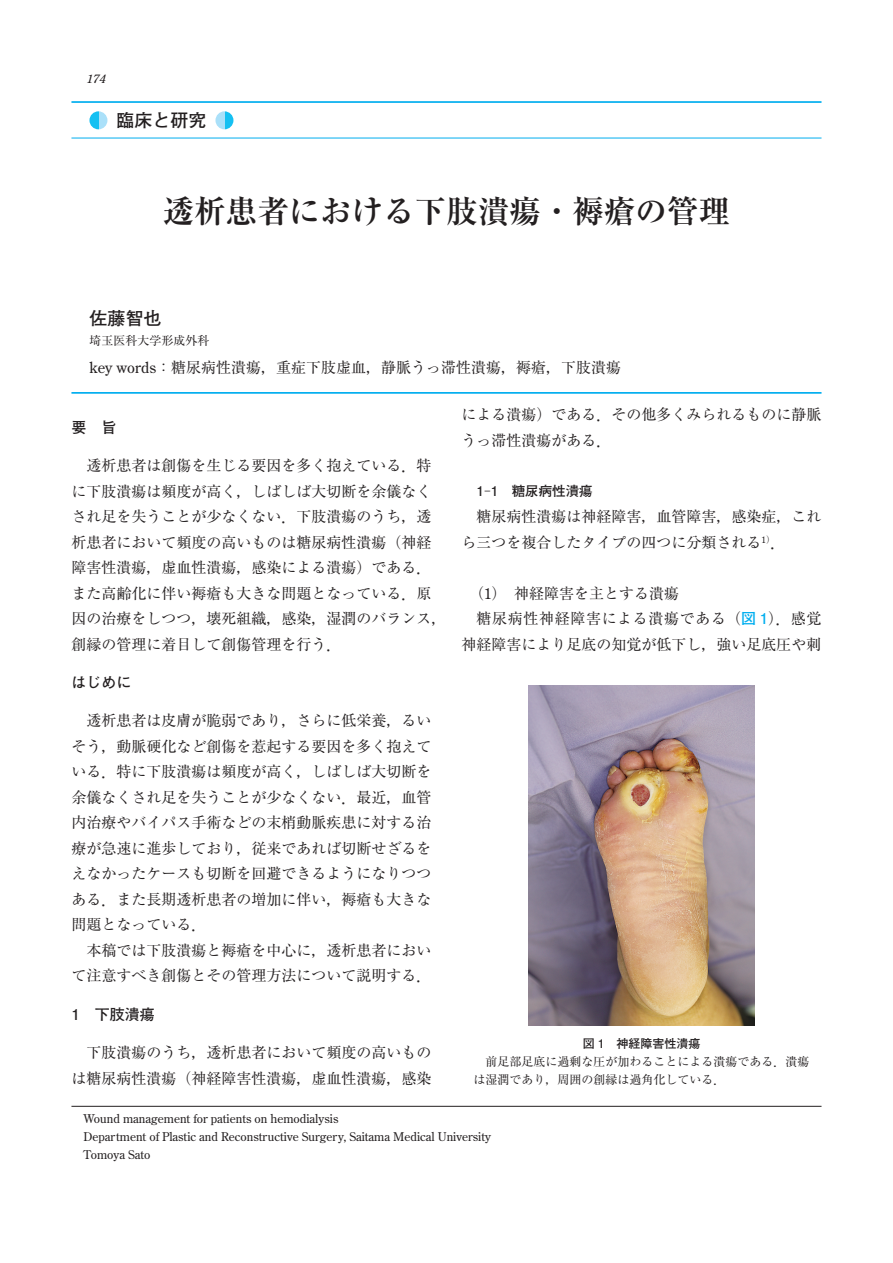
<style>
.page{position:relative;width:893px;height:1263px;background:#fff}
.page>*{position:absolute;margin:0;border:0;box-sizing:border-box;transform-origin:0 0}
.t1{font:700 31.5px "Ryumin Pro";color:#231f20}
.t2{font:700 18px "Futo Go B101 Pro";color:#231f20}
.t3{font:15px/25.5px "Ryumin Pro";color:#231f20}
.t4{font:15px "Ryumin Pro";letter-spacing:.045em;color:#231f20}
.t5{font:700 15px "Futo Go B101 Pro";color:#231f20}
.t6{font:700 13.5px "Futo Go B101 Pro";color:#231f20}
.t7{font:12px/18px "Century Old Style Std";color:#231f20}
.t8{font:12px/18px "Ryumin Pro";color:#231f20}
.t9{font:700 12px "Futo Go B101 Pro";color:#231f20}
.t10{font:italic 12px "Century Old Style Std";color:#231f20}
.s1{font-family:"Century Old Style Std"}
.s2{font-family:"Hira Min Pro W3"}
.s3{font-family:"Ryumin Pro";font-weight:400}
.s4{font-family:"Futo Go B101 Pro";font-weight:700;color:#00aeef}
</style>
<div class="page">
<hr style="left:71px;top:101px;width:750px;height:2px;background:#00aeef">
<hr style="left:71px;top:138px;width:750px;height:1px;background:#00aeef">
<hr style="left:71px;top:392px;width:750px;height:2px;background:#00aeef">
<svg style="left:89px;top:111px;width:18px;height:18px"></svg>
<svg style="left:215px;top:111px;width:18px;height:18px"></svg>
<hr style="left:71px;top:1106px;width:750px;height:1px;background:#231f20">
<img style="left:528px;top:685px;width:227px;height:340px">
<p class="t10" style="left:86px;top:71px;width:21px">174</p>
<p class="t2" style="left:116px;top:106px;width:92px">臨床と研究</p>
<h1 class="t1" style="left:163px;top:186px;width:569px">透析患者における下肢潰瘍・褥瘡の管理</h1>
<p class="t2" style="left:89px;top:303px;width:92px">佐藤智也　</p>
<p class="t8" style="left:89px;top:331px;width:122px">埼玉医科大学形成外科</p>
<p class="t3" style="left:89px;top:354px;width:533px"><span class="s1">key words</span>：糖尿病性潰瘍<span class="s2">，</span>重症下肢虚血<span class="s2">，</span>静脈うっ滞性潰瘍<span class="s2">，</span>褥瘡<span class="s2">，</span>下肢潰瘍</p>
<p class="t5" style="left:71px;top:415px;width:47px">要　旨</p>
<p class="t3" style="left:71px;top:452px;width:376px;text-indent:15px">透析患者は創傷を生じる要因を多く抱えている<span class="s2">．</span>特に下肢潰瘍は頻度が高く<span class="s2">，</span>しばしば大切断を余儀なくされ足を失うことが少なくない<span class="s2">．</span>下肢潰瘍のうち<span class="s2">，</span>透析患者において頻度の高いものは糖尿病性潰瘍（神経障害性潰瘍<span class="s2">，</span>虚血性潰瘍<span class="s2">，</span>感染による潰瘍）である<span class="s2">．</span>また高齢化に伴い褥瘡も大きな問題となっている<span class="s2">．</span>原因の治療をしつつ<span class="s2">，</span>壊死組織<span class="s2">，</span>感染<span class="s2">，</span>湿潤のバランス<span class="s2">，</span>創縁の管理に着目して創傷管理を行う<span class="s2">．</span></p>
<p class="t5" style="left:71px;top:670px;width:62px">はじめに</p>
<p class="t3" style="left:71px;top:707px;width:361px;text-align:justify;text-indent:15px">透析患者は皮膚が脆弱であり<span class="s2">，</span>さらに低栄養<span class="s2">，</span>るいそう<span class="s2">，</span>動脈硬化など創傷を惹起する要因を多く抱えている<span class="s2">．</span>特に下肢潰瘍は頻度が高く<span class="s2">，</span>しばしば大切断を余儀なくされ足を失うことが少なくない<span class="s2">．</span>最近<span class="s2">，</span>血管内治療やバイパス手術などの末梢動脈疾患に対する治療が急速に進歩しており<span class="s2">，</span>従来であれば切断せざるをえなかったケースも切断を回避できるようになりつつある<span class="s2">．</span>また長期透析患者の増加に伴い<span class="s2">，</span>褥瘡も大きな問題となっている<span class="s2">．</span></p>
<p class="t3" style="left:71px;top:936px;width:362px;text-align:right">本稿では下肢潰瘍と褥瘡を中心に<span class="s2">，</span>透析患者において注意すべき創傷とその管理方法について説明する<span class="s2">．</span></p>
<p class="t5" style="left:71px;top:1002px;width:85px">1　下肢潰瘍</p>
<p class="t3" style="left:71px;top:1038px;width:362px;text-align:right">下肢潰瘍のうち<span class="s2">，</span>透析患者において頻度の高いものは糖尿病性潰瘍（神経障害性潰瘍<span class="s2">，</span>虚血性潰瘍<span class="s2">，</span>感染</p>
<p class="t3" style="left:461px;top:401px;width:361px">による潰瘍）である<span class="s2">．</span>その他多くみられるものに静脈うっ滞性潰瘍がある<span class="s2">．</span></p>
<p class="t6" style="left:476px;top:480px;width:118px">1<span class="s3">-</span>1　糖尿病性潰瘍</p>
<p class="t3" style="left:461px;top:503px;width:362px;text-indent:15px">糖尿病性潰瘍は神経障害<span class="s2">，</span>血管障害<span class="s2">，</span>感染症<span class="s2">，</span>これら三つを複合したタイプの四つに分類される<sup>1</sup><sup>）</sup><span class="s2">．</span></p>
<p class="t3" style="left:469px;top:579px;width:211px">（<span class="s1">1</span>）神経障害を主とする潰瘍</p>
<p class="t4" style="left:476px;top:607px;width:346px">糖尿病性神経障害による潰瘍である（<span class="s4">図 1</span>）<span class="s2">．</span>感覚</p>
<p class="t3" style="left:461px;top:630px;width:361px">神経障害により足底の知覚が低下し<span class="s2">，</span>強い足底圧や刺</p>
<p class="t9" style="left:583px;top:1034px;width:119px">図 1　神経障害性潰瘍</p>
<p class="t8" style="left:473px;top:1051px;width:337px;text-indent:12px">前足部足底に過剰な圧が加わることによる潰瘍である<span class="s2">．</span>潰瘍は湿潤であり<span class="s2">，</span>周囲の創縁は過角化している<span class="s2">．</span></p>
<p class="t7" style="left:83px;top:1109px;width:409px">Wound management for patients on hemodialysis<br>Department of Plastic and Reconstructive Surgery, Saitama Medical University<br>Tomoya Sato</p>
</div>
